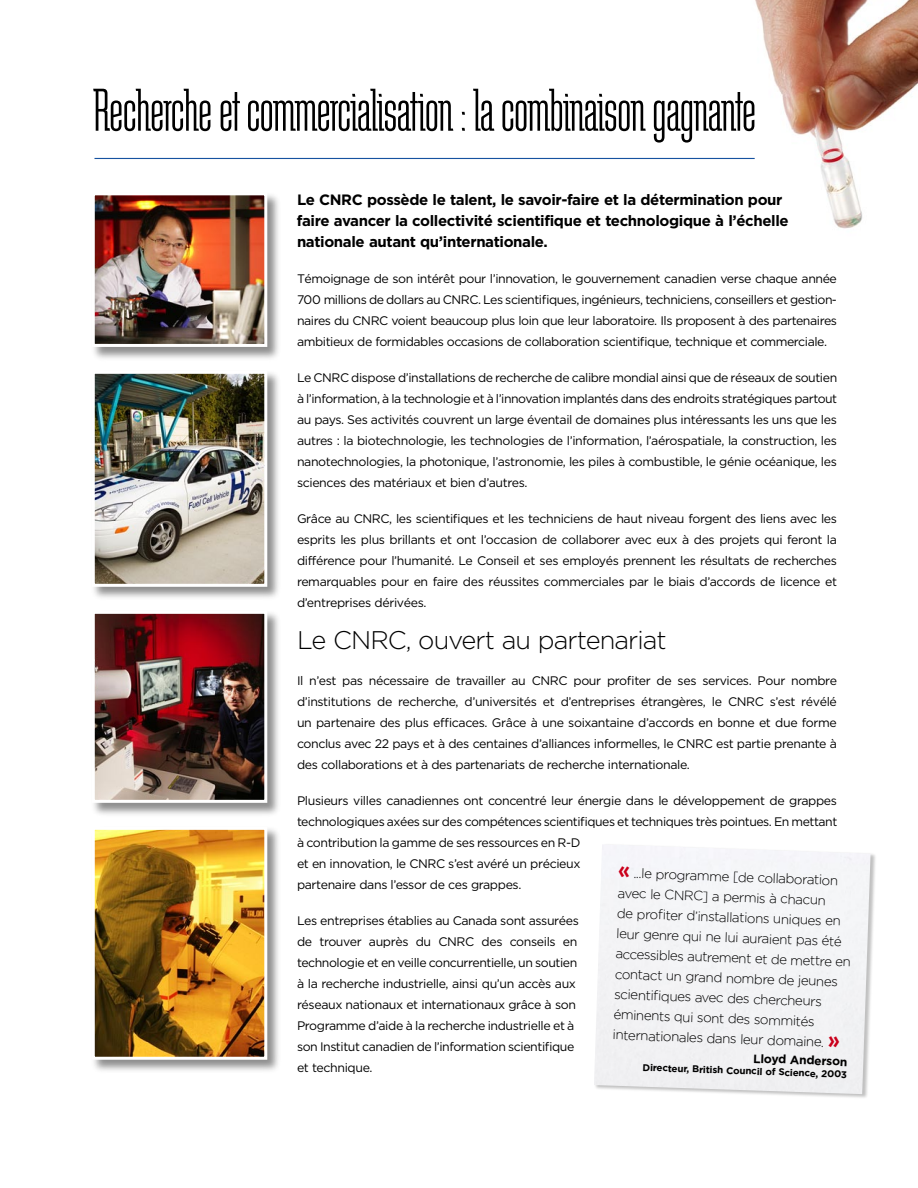
<style>
.page{position:relative;width:918px;height:1188px;background:#fff}
.page>*{position:absolute;margin:0;border:0;box-sizing:border-box;transform-origin:0 0}
.t1{font:300 63px "Schindler";letter-spacing:-.01em;color:#000}
.t2{font:300 25.5px "Gotham";letter-spacing:-.035em;color:#000}
.t3{font:700 15px/21px "Gotham";letter-spacing:-.025em;color:#000}
.t4{font:300 13.5px/20.2px "Gotham";color:#000}
.t5{font:12.3px/21px "Gotham";letter-spacing:-.03em;color:#000;text-align:justify}
.t6{font:700 12px "Gotham";color:#000}
.t7{font:700 9.75px "Gotham";color:#000}
.s1{font-family:"Gotham Condensed";font-weight:700;font-size:24px;color:#ca001b}
</style>
<div class="page">
<img style="left:750px;top:0;width:168px;height:229px">
<div style="left:90px;top:190px;width:193px;height:172px;background:#000;opacity:.45"></div>
<img style="left:96px;top:196px;width:167px;height:147px">
<div style="left:92px;top:192px;width:175px;height:155px;border:3px solid #fff"></div>
<div style="left:90px;top:609px;width:193px;height:209px;background:#000;opacity:.45"></div>
<img style="left:96px;top:615px;width:167px;height:184px">
<div style="left:92px;top:611px;width:175px;height:192px;border:3px solid #fff"></div>
<div style="left:90px;top:369px;width:193px;height:233px;background:#000;opacity:.45"></div>
<img style="left:96px;top:375px;width:167px;height:208px">
<div style="left:92px;top:371px;width:175px;height:216px;border:3px solid #fff"></div>
<div style="left:90px;top:825px;width:193px;height:250px;background:#000;opacity:.45"></div>
<img style="left:96px;top:831px;width:167px;height:225px">
<div style="left:92px;top:827px;width:175px;height:233px;border:3px solid #fff"></div>
<hr style="left:94px;top:158px;width:661px;height:1px;background:#1652a0">
<div style="left:594px;top:843px;width:283px;height:257px;background:#000;opacity:.25"></div>
<div style="left:594px;top:844px;width:277px;height:250px;background:#f3f3f5"></div>
<h1 class="t1" style="left:93px;top:78px;width:664px">Recherche et commercialisation : la combinaison gagnante</h1>
<p class="t3" style="left:297px;top:189px;width:493px">Le CNRC possède le talent, le savoir-faire et la détermination pour faire avancer la collectivité scientifique et technologique à l’échelle nationale autant qu’internationale.</p>
<p class="t5" style="left:297px;top:268px;width:542px">Témoignage de son intérêt pour l’innovation, le gouvernement canadien verse chaque année 700 millions de dollars au CNRC. Les scientifiques, ingénieurs, techniciens, conseillers et gestion&shy;naires du CNRC voient beaucoup plus loin que leur laboratoire. Ils proposent à des partenaires ambitieux de formidables occasions de collaboration scientifique, technique et commerciale.</p>
<p class="t5" style="left:297px;top:367px;width:542px">Le CNRC dispose d’installations de recherche de calibre mondial ainsi que de réseaux de soutien à l’information, à la technologie et à l’innovation implantés dans des endroits stratégiques partout au pays. Ses activités couvrent un large éventail de domaines plus intéressants les uns que les autres : la biotechnologie, les technologies de l’information, l’aérospatiale, la construction, les nanotechnologies, la photonique, l’astronomie, les piles à combustible, le génie océanique, les sciences des matériaux et bien d’autres.</p>
<p class="t5" style="left:297px;top:508px;width:542px">Grâce au CNRC, les scientifiques et les techniciens de haut niveau forgent des liens avec les esprits les plus brillants et ont l’occasion de collaborer avec eux à des projets qui feront la différence pour l’humanité. Le Conseil et ses employés prennent les résultats de recherches remarquables pour en faire des réussites commerciales par le biais d’accords de licence et d’entreprises dérivées.</p>
<h2 class="t2" style="left:297px;top:626px;width:371px">Le CNRC, ouvert au partenariat</h2>
<p class="t5" style="left:297px;top:670px;width:542px">Il n’est pas nécessaire de travailler au CNRC pour profiter de ses services. Pour nombre d’institutions de recherche, d’universités et d’entreprises étrangères, le CNRC s’est révélé un partenaire des plus efficaces. Grâce à une soixantaine d’accords en bonne et due forme conclus avec 22 pays et à des centaines d’alliances informelles, le CNRC est partie prenante à des collaborations et à des partenariats de recherche internationale.</p>
<p class="t5" style="left:297px;top:790px;width:542px;text-align:left">Plusieurs villes canadiennes ont concentré leur énergie dans le développement de grappes technologiques axées sur des compétences scientifiques et techniques très pointues. En mettant à contribution la gamme de ses ressources en R-D<br>et en innovation, le CNRC s’est avéré un précieux<br>partenaire dans l’essor de ces grappes.</p>
<p class="t5" style="left:297px;top:910px;width:284px;text-align:left">Les entreprises établies au Canada sont assurées de trouver auprès du CNRC des conseils en technologie et en veille concurrentielle, un soutien à la recherche industrielle, ainsi qu’un accès aux réseaux nationaux et internationaux grâce à son Programme d’aide à la recherche industrielle et à son Institut canadien de l’information scientifique et technique.</p>
<p class="t4" style="left:619px;top:862px;width:237px;rotate:2deg"><span class="s1">«</span> ...le programme [de collaboration avec le CNRC] a permis à chacun<br>de profi ter d’installations uniques en leur genre qui ne lui auraient pas été accessibles autrement et de mettre en contact un grand nombre de jeunes scientifi ques avec des chercheurs éminents qui sont des sommités internationales dans leur domaine. <span class="s1">»</span></p>
<p class="t6" style="left:754px;top:1051px;width:96px;rotate:2deg">Lloyd Anderson</p>
<p class="t7" style="left:643px;top:1062px;width:206px;rotate:2deg">Directeur, British Council of Science, 2003</p>
</div>
